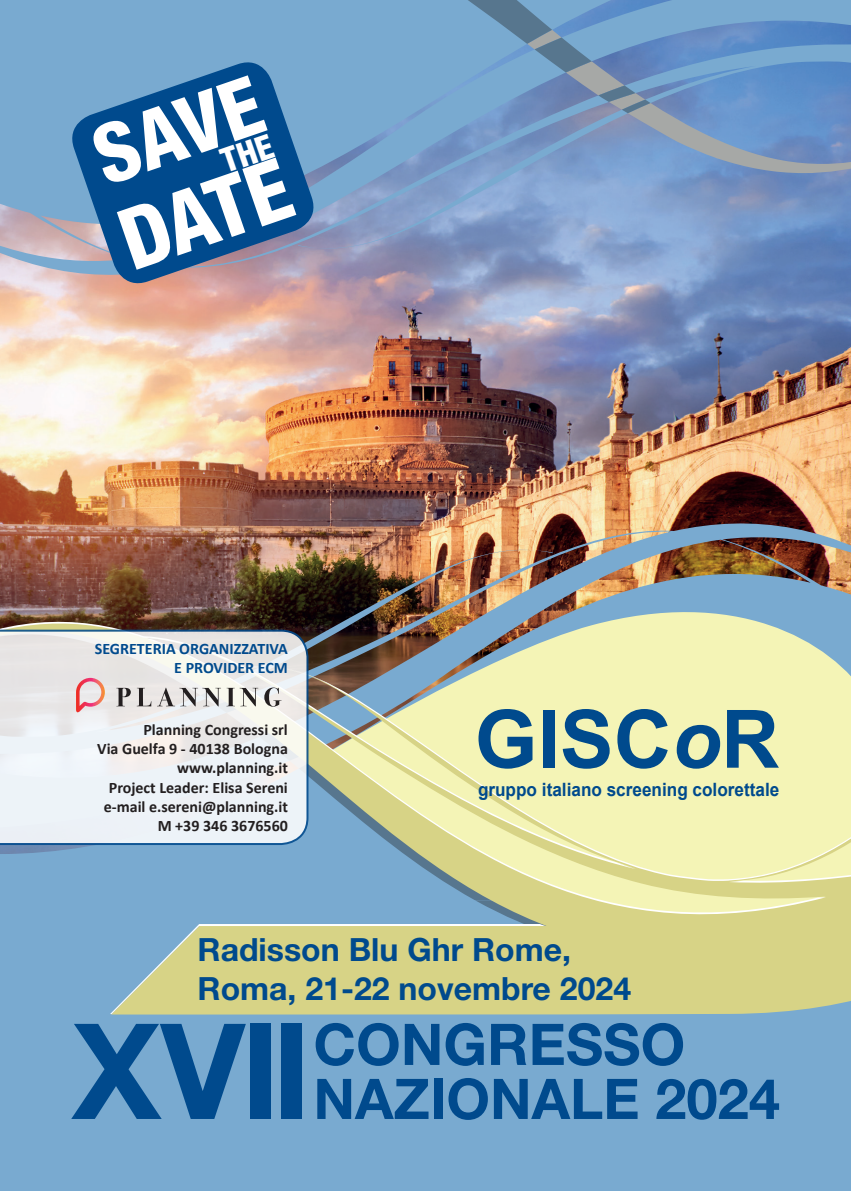
<style>
.page{position:relative;width:851px;height:1191px;background:#fff}
.page>*{position:absolute;margin:0;border:0;box-sizing:border-box;transform-origin:0 0}
.t1{font:700 133.2px "Helvetica Neue LT Std";color:#004a8d}
.t2{font:800 condensed 85.2px "Helvetica Neue LT Std";color:#fff}
.t3{font:800 condensed 81.6px "Helvetica Neue LT Std";color:#fff}
.t4{font:700 80.6px "Arial";color:#004a8d}
.t5{font:700 57.4px "Helvetica Neue LT Std";color:#004a8d}
.t6{font:700 56px "Helvetica Neue LT Std";color:#004a8d}
.t7{font:700 32px/38.4px "Helvetica Neue LT Std";color:#004a8d}
.t8{font:700 18.4px "Arial";color:#004a8d;scale:.93 1}
.t9{font:700 16px/19.2px "Calibri";color:#231f20;text-align:right}
.t10{font:700 16px/19.2px "Calibri";color:#004a8d;text-align:right}
.s1{font-style:italic}
</style>
<div class="page">
<img style="left:0;top:378px;width:850px;height:42px">
<img style="left:0;top:420px;width:850px;height:771px">
<img style="left:317px;top:587px;width:533px;height:18px">
<svg style="left:0;top:605px;width:850px;height:412px;background:#84a4b7"></svg>
<div style="left:825px;top:666px;width:25px;height:193px;background:#f4f4b6"></div>
<div style="left:636px;top:638px;width:189px;height:221px;background:#f4f4b6"></div>
<svg style="left:0;top:614px;width:636px;height:255px;background:#bbc1a0"></svg>
<svg style="left:111px;top:859px;width:739px;height:155px;background:#c1cda5"></svg>
<svg style="left:110px;top:900px;width:557px;height:114px;background:#c3ca97"></svg>
<img style="left:0;top:0;width:850px;height:378px">
<svg style="left:527px;top:30px;width:323px;height:143px;background:#7196c5"></svg>
<svg style="left:0;top:0;width:650px;height:113px;background:#76a3c9"></svg>
<svg style="left:65px;top:56px;width:255px;height:234px;background:#3d6fa1"></svg>
<svg style="left:0;top:629px;width:308px;height:216px;background:#e6e9ec"></svg>
<svg style="left:76px;top:678px;width:29px;height:35px"></svg>
<svg style="left:116px;top:688px;width:15px;height:18px"></svg>
<svg style="left:137px;top:688px;width:14px;height:18px"></svg>
<svg style="left:157px;top:687px;width:101px;height:19px;background:#bebcb9"></svg>
<svg style="left:264px;top:687px;width:17px;height:19px"></svg>
<div style="left:218px;top:133px;width:57px;height:40px;background:#004a8d"></div>
<h3 class="t3" style="left:80px;top:111px;width:174px;rotate:-19deg">SAVE</h3>
<h2 class="t2" style="left:105px;top:193px;width:177px;rotate:-19deg">DATE</h2>
<p class="t10" style="left:95px;top:639px;width:194px">SEGRETERIA ORGANIZZATIVA<br>E PROVIDER ECM</p>
<p class="t9" style="left:97px;top:720px;width:192px">Planning Congressi srl<br>Via Guelfa 9 - 40138 Bologna www.planning.it<br>Project Leader: Elisa Sereni e-mail e.sereni@planning.it<br>M +39 346 3676560</p>
<h3 class="t4" style="left:474px;top:685px;width:306px">GISC<span class="s1">o</span>R</h3>
<p class="t8" style="left:478px;top:777px;width:325px">gruppo italiano screening colorettale</p>
<h3 class="t7" style="left:197px;top:930px;width:435px">Radisson Blu Ghr Rome,<br>Roma, 21-22 novembre 2024</h3>
<h1 class="t1" style="left:72px;top:989px;width:241px">XVII</h1>
<h3 class="t5" style="left:313px;top:1009px;width:373px">CONGRESSO</h3>
<h3 class="t6" style="left:313px;top:1064px;width:468px">NAZIONALE 2024</h3>
</div>
